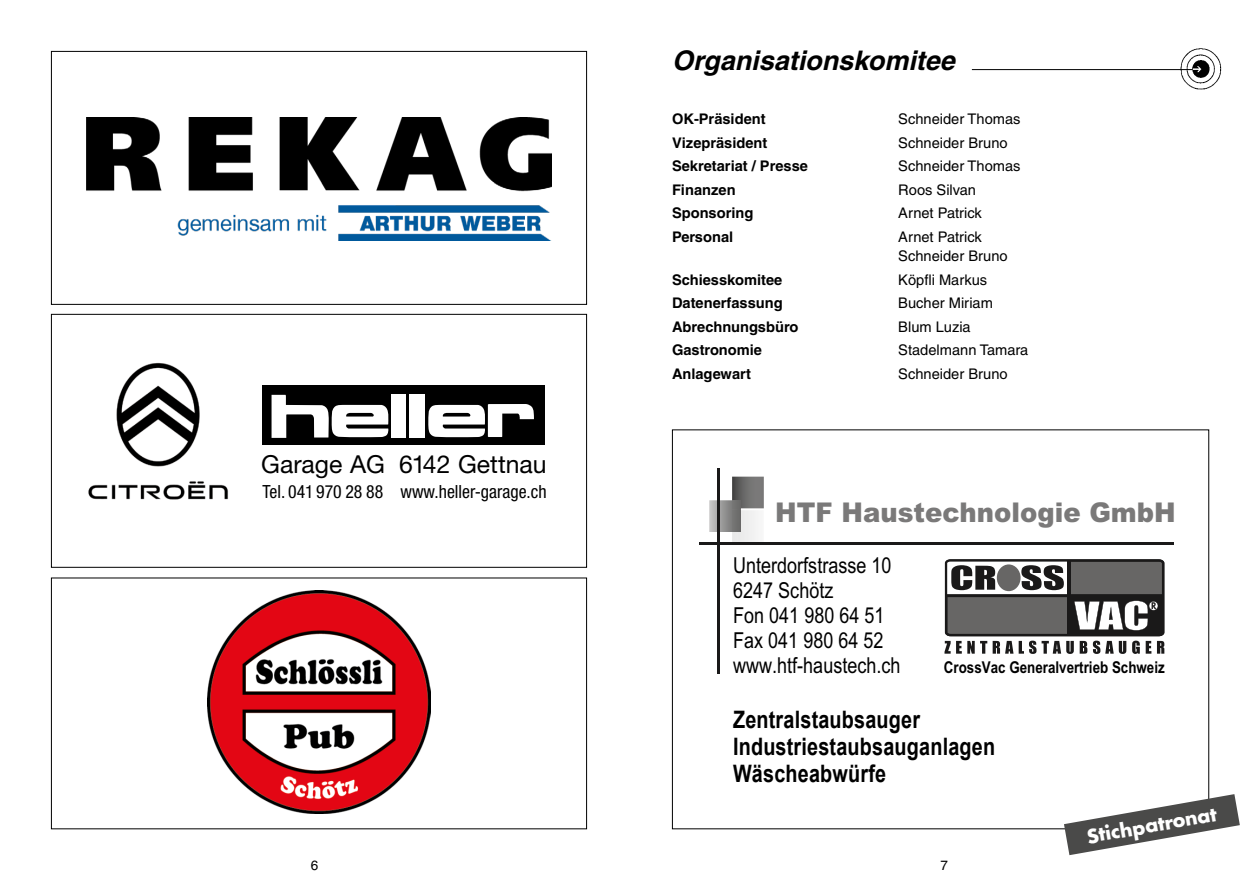
<style>
.page{position:relative;width:1259px;height:893px;background:#fff}
.page>*{position:absolute;margin:0;border:0;box-sizing:border-box;transform-origin:0 0}
.t1{font:900 27.15px "Arial";color:#7a7979;scale:.95 1}
.t2{font:italic 700 27px "Helvetica";color:#000}
.t3{font:24.75px "Helvetica Neue";color:#000}
.t4{font:700 24px/27.3px "Arial";letter-spacing:.01em;color:#000;scale:.82 1}
.t5{font:21.9px/24.9px "Arial Narrow";color:#000}
.t6{font:condensed 21.45px "Helvetica Neue";letter-spacing:.005em;color:#000}
.t7{font:700 18.9px "Futura";color:#fff}
.t8{font:condensed 18.15px "Helvetica Neue";color:#000}
.t9{font:700 16.35px "Arial Narrow";color:#000}
.t10{font:14.7px/19px "Helvetica";color:#000}
.t11{font:700 14.7px "Helvetica";color:#000}
.t12{font:13.5px "Helvetica";color:#000}
</style>
<div class="page">
<img style="left:1177px;top:48px;width:45px;height:42px">
<hr style="left:972px;top:69px;width:220px;height:1px;background:#000">
<img style="left:732px;top:477px;width:32px;height:31px">
<img style="left:709px;top:500px;width:32px;height:32px">
<svg style="left:732px;top:500px;width:9px;height:8px"></svg>
<img style="left:732px;top:510px;width:9px;height:22px">
<hr style="left:718px;top:468px;width:2px;height:205px;background:#1a1919">
<hr style="left:699px;top:543px;width:474px;height:2px;background:#1a1919">
<svg style="left:944px;top:559px;width:220px;height:95px"></svg>
<img style="left:86px;top:117px;width:466px;height:124px">
<div style="left:51px;top:51px;width:536px;height:254px;border:1px solid #000"></div>
<svg style="left:262px;top:386px;width:283px;height:59px"></svg>
<div style="left:51px;top:314px;width:536px;height:254px;border:1px solid #000"></div>
<img style="left:207px;top:591px;width:223px;height:223px">
<div style="left:51px;top:578px;width:536px;height:251px;border:1px solid #000"></div>
<svg style="left:1064px;top:794px;width:175px;height:61px"></svg>
<img style="left:88px;top:362px;width:140px;height:138px">
<h2 class="t2" style="left:672px;top:44px;width:284px">Organisationskomitee</h2>
<h3 class="t3" style="left:261px;top:450px;width:287px">Garage AG 6142 Gettnau</h3>
<p class="t8" style="left:263px;top:481px;width:286px">Tel. 041 970 28 88 www.heller-garage.ch</p>
<h3 class="t6" style="left:356px;top:480px;width:192px">www.heller.autoweb.ch</h3>
<p class="t11" style="left:672px;top:110px;width:95px">OK-Präsident</p>
<p class="t10" style="left:898px;top:109px;width:124px">Schneider Thomas</p>
<p class="t11" style="left:672px;top:133px;width:97px">Vizepräsident</p>
<p class="t10" style="left:898px;top:133px;width:111px">Schneider Bruno</p>
<p class="t11" style="left:672px;top:157px;width:137px">Sekretariat / Presse</p>
<p class="t10" style="left:898px;top:156px;width:124px">Schneider Thomas</p>
<p class="t11" style="left:672px;top:181px;width:65px">Finanzen</p>
<p class="t10" style="left:898px;top:180px;width:79px">Roos Silvan</p>
<p class="t11" style="left:672px;top:204px;width:83px">Sponsoring</p>
<p class="t10" style="left:898px;top:204px;width:85px">Arnet Patrick</p>
<p class="t11" style="left:672px;top:228px;width:63px">Personal</p>
<p class="t10" style="left:898px;top:227px;width:111px">Arnet Patrick<br>Schneider Bruno</p>
<p class="t11" style="left:672px;top:270px;width:112px">Schiesskomitee</p>
<p class="t10" style="left:898px;top:270px;width:90px">Köpfli Markus</p>
<p class="t11" style="left:672px;top:294px;width:112px">Datenerfassung</p>
<p class="t10" style="left:898px;top:293px;width:96px">Bucher Miriam</p>
<p class="t11" style="left:672px;top:317px;width:128px">Abrechnungsbüro</p>
<p class="t10" style="left:898px;top:317px;width:74px">Blum Luzia</p>
<p class="t11" style="left:672px;top:341px;width:92px">Gastronomie</p>
<p class="t10" style="left:898px;top:340px;width:132px">Stadelmann Tamara</p>
<p class="t11" style="left:672px;top:365px;width:81px">Anlagewart</p>
<p class="t10" style="left:898px;top:364px;width:111px">Schneider Bruno</p>
<h1 class="t1" style="left:775px;top:492px;width:423px">HTF Haustechnologie GmbH</h1>
<h3 class="t5" style="left:733px;top:552px;width:169px">Unterdorfstrasse 10<br>6247 Schötz<br>Fon 041 980 64 51<br>Fax 041 980 64 52 www.htf-haustech.ch</h3>
<p class="t9" style="left:944px;top:657px;width:222px">CrossVac Generalvertrieb Schweiz</p>
<h3 class="t4" style="left:733px;top:706px;width:321px">Zentralstaubsauger<br>Industriestaubsauganlagen<br>Wäscheabwürfe</h3>
<p class="t7" style="left:1085px;top:824px;width:133px;rotate:-10deg">Stichpatronat</p>
<p class="t12" style="left:311px;top:858px;width:9px">6</p>
<p class="t12" style="left:940px;top:858px;width:9px">7</p>
</div>
